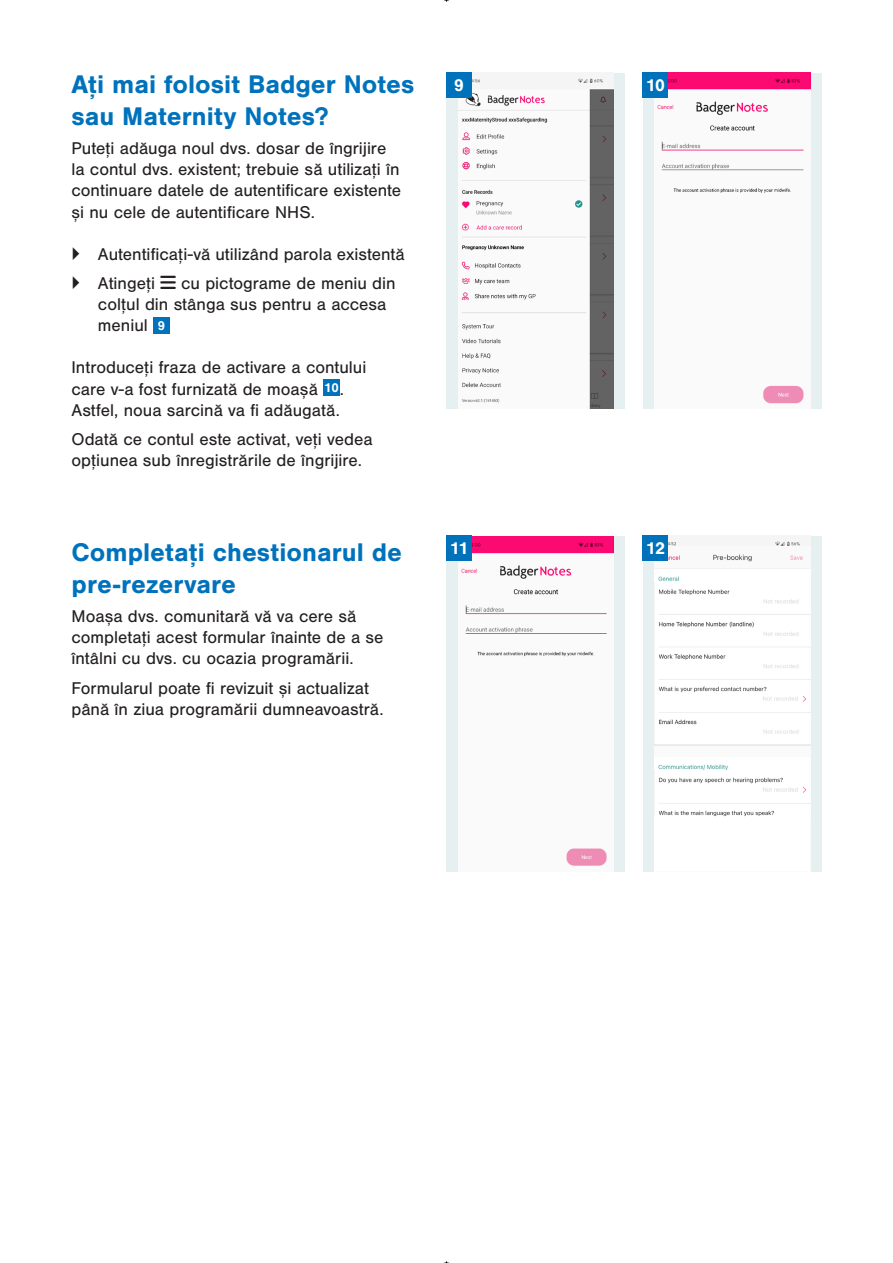
<style>
.page{position:relative;width:893px;height:1263px;background:#fff}
.page>*{position:absolute;margin:0;border:0;box-sizing:border-box;transform-origin:0 0}
.t1{font:700 26.4px/31.8px "Nimbus San";color:#0072bc}
.t2{font:17.7px/21.1px "Nimbus San";color:#231f20}
.t3{font:700 17.7px "Nimbus San";color:#fff}
.s1{font-weight:700;font-size:13.2px;color:#fff}
</style>
<div class="page">
<div style="left:643px;top:536px;width:179px;height:335px;background:#e7f0f1"></div>
<div style="left:446px;top:536px;width:179px;height:335px;background:#e7f0f1"></div>
<img style="left:458px;top:536px;width:156px;height:335px">
<div style="left:446px;top:536px;width:25px;height:25px;background:#0072bc"></div>
<div style="left:153px;top:317px;width:17px;height:16px;background:#0072bc"></div>
<div style="left:323px;top:379px;width:17px;height:17px;background:#0072bc"></div>
<div style="left:643px;top:73px;width:179px;height:336px;background:#e7f0f1"></div>
<img style="left:654px;top:73px;width:156px;height:336px">
<div style="left:446px;top:73px;width:179px;height:336px;background:#e7f0f1"></div>
<img style="left:458px;top:73px;width:156px;height:336px">
<div style="left:446px;top:73px;width:25px;height:25px;background:#0072bc"></div>
<div style="left:643px;top:73px;width:25px;height:25px;background:#0072bc"></div>
<img style="left:668px;top:536px;width:142px;height:10px">
<div style="left:654px;top:546px;width:156px;height:325px;background:#fff"></div>
<img style="left:654px;top:554px;width:156px;height:262px">
<div style="left:643px;top:536px;width:25px;height:25px;background:#0072bc"></div>
<p class="t1" style="left:71px;top:68px;width:345px">Ați mai folosit Badger Notes sau Maternity Notes?</p>
<p class="t2" style="left:71px;top:138px;width:331px">Puteți adăuga noul dvs. dosar de îngrijire la contul dvs. existent; trebuie să utilizați în continuare datele de autentificare existente și nu cele de autentificare NHS.</p>
<p class="t2" style="left:98px;top:239px;width:308px;line-height:29.5px">Autentificați-vă utilizând parola existentă<br>Atingeți</p>
<p class="t2" style="left:98px;top:273px;width:299px;text-indent:83px">cu pictograme de meniu din colțul din stânga sus pentru a accesa meniul <span class="s1">9</span></p>
<p class="t2" style="left:71px;top:357px;width:296px">Introduceți fraza de activare a contului care v-a fost furnizată de moașă <sup>10</sup>.<br>Astfel, noua sarcină va fi adăugată.</p>
<p class="t2" style="left:71px;top:429px;width:303px">Odată ce contul este activat, veți vedea opțiunea sub înregistrările de îngrijire.</p>
<p class="t1" style="left:71px;top:536px;width:332px">Completați chestionarul de pre-rezervare</p>
<p class="t2" style="left:71px;top:606px;width:314px">Moașa dvs. comunitară vă va cere să completați acest formular înainte de a se întâlni cu dvs. cu ocazia programării.</p>
<p class="t2" style="left:71px;top:678px;width:314px">Formularul poate fi revizuit și actualizat până în ziua programării dumneavoastră.</p>
<p class="t3" style="left:454px;top:76px;width:11px">9</p>
<p class="t3" style="left:646px;top:76px;width:21px">10</p>
<p class="t3" style="left:450px;top:538px;width:20px">11</p>
<p class="t3" style="left:646px;top:538px;width:21px">12</p>
</div>
